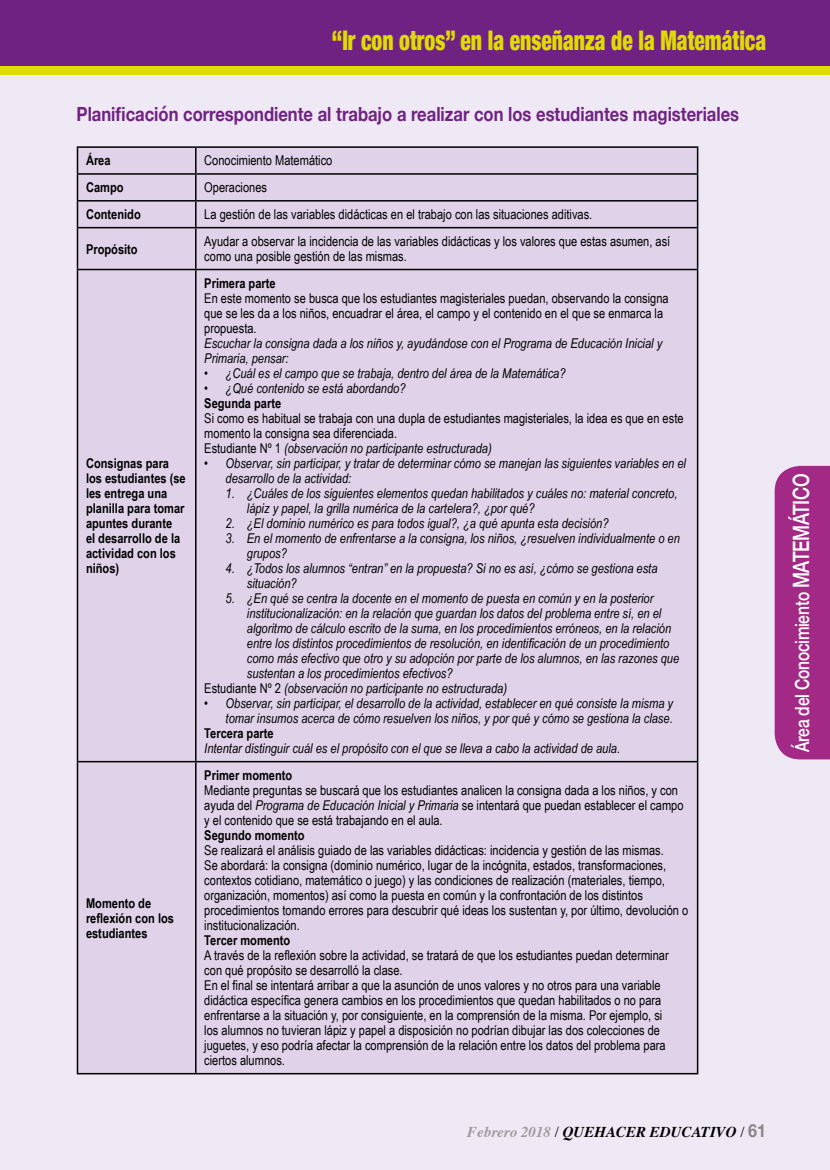
<style>
.page{position:relative;width:830px;height:1170px;background:#fff}
.page>*{position:absolute;margin:0;border:0;box-sizing:border-box;transform-origin:0 0}
.t1{font:900 condensed 27px "Helvetica Neue";color:#dedc00;scale:.8 1}
.t2{font:700 19.5px "Helvetica Neue";color:#702283;scale:.85 1}
.t3{font:500 19.5px "Helvetica Neue";letter-spacing:-.015em;color:#fff;scale:.8 1}
.t4{font:italic 700 15px "Times";color:#000}
.t5{font:13.5px/15px "Arial Narrow";color:#000}
.t6{font:italic 13.5px/15px "Arial Narrow";color:#000}
.t7{font:700 13.5px/15px "Arial Narrow";color:#000}
.s1{font-style:normal}
.s2{font-weight:700;font-style:normal}
.s3{font-style:italic}
.s4{font-size:22.5px}
.s5{color:#9d9d9c}
.s6{font-weight:400;font-style:normal}
.s7{font-family:"Helvetica Neue";font-style:normal;font-size:18px;color:#878787}
</style>
<div class="page">
<div style="left:0;top:0;width:829px;height:1169px;background:#efe8f5"></div>
<div style="left:0;top:0;width:829px;height:74px;background:#dedc00"></div>
<div style="left:0;top:0;width:829px;height:66px;background:#702283"></div>
<div style="left:78px;top:148px;width:618px;height:924px;background:#dfd2e9"></div>
<hr style="left:696px;top:148px;width:2px;height:25px;background:#000">
<hr style="left:696px;top:175px;width:2px;height:25px;background:#000">
<hr style="left:696px;top:201px;width:2px;height:26px;background:#000">
<hr style="left:696px;top:228px;width:2px;height:41px;background:#000">
<hr style="left:696px;top:270px;width:2px;height:490px;background:#000">
<hr style="left:77px;top:146px;width:119px;height:2px;background:#000">
<hr style="left:196px;top:146px;width:502px;height:2px;background:#000">
<hr style="left:77px;top:173px;width:119px;height:2px;background:#000">
<hr style="left:196px;top:173px;width:502px;height:2px;background:#000">
<hr style="left:77px;top:200px;width:119px;height:1px;background:#000">
<hr style="left:196px;top:200px;width:502px;height:1px;background:#000">
<hr style="left:77px;top:227px;width:119px;height:1px;background:#000">
<hr style="left:196px;top:227px;width:502px;height:1px;background:#000">
<hr style="left:77px;top:269px;width:119px;height:1px;background:#000">
<hr style="left:196px;top:269px;width:502px;height:1px;background:#000">
<hr style="left:77px;top:760px;width:119px;height:2px;background:#000">
<hr style="left:196px;top:760px;width:502px;height:2px;background:#000">
<hr style="left:77px;top:1072px;width:119px;height:2px;background:#000">
<hr style="left:196px;top:1072px;width:502px;height:2px;background:#000">
<svg style="left:77px;top:148px;width:1px;height:79px"></svg>
<hr style="left:77px;top:228px;width:1px;height:41px;background:#000">
<hr style="left:77px;top:270px;width:1px;height:490px;background:#000">
<svg style="left:195px;top:148px;width:1px;height:79px"></svg>
<hr style="left:195px;top:228px;width:1px;height:41px;background:#000">
<hr style="left:195px;top:270px;width:1px;height:490px;background:#000">
<hr style="left:77px;top:762px;width:1px;height:310px;background:#000">
<hr style="left:195px;top:762px;width:1px;height:310px;background:#000">
<hr style="left:696px;top:762px;width:2px;height:310px;background:#000">
<div style="left:774px;top:466px;width:55px;height:293px;background:#a22986"></div>
<h1 class="t1" style="left:332px;top:18px;width:544px">“Ir con otros” en la enseñanza de la Matemática</h1>
<h2 class="t2" style="left:77px;top:99px;width:780px">Planificación correspondiente al trabajo a realizar con los estudiantes magisteriales</h2>
<p class="t7" style="left:86px;top:152px;width:26px">Área</p>
<p class="t5" style="left:204px;top:153px;width:129px">Conocimiento Matemático</p>
<p class="t7" style="left:86px;top:179px;width:39px">Campo</p>
<p class="t5" style="left:204px;top:179px;width:64px">Operaciones</p>
<p class="t7" style="left:86px;top:206px;width:56px">Contenido</p>
<p class="t5" style="left:204px;top:206px;width:389px">La gestión de las variables didácticas en el trabajo con las situaciones aditivas.</p>
<p class="t7" style="left:86px;top:240px;width:53px">Propósito</p>
<p class="t5" style="left:204px;top:233px;width:467px">Ayudar a observar la incidencia de las variables didácticas y los valores que estas asumen, así como una posible gestión de las mismas.</p>
<p class="t7" style="left:86px;top:455px;width:101px">Consignas para los estudiantes (se les entrega una planilla para tomar apuntes durante<br>el desarrollo de la actividad con los niños)</p>
<p class="t7" style="left:86px;top:894px;width:89px">Momento de reflexión con los estudiantes</p>
<p class="t7" style="left:204px;top:275px;width:73px">Primera parte</p>
<p class="t5" style="left:204px;top:290px;width:465px">En este momento se busca que los estudiantes magisteriales puedan, observando la consigna que se les da a los niños, encuadrar el área, el campo y el contenido en el que se enmarca la propuesta.</p>
<p class="t6" style="left:204px;top:335px;width:459px">Escuchar la consigna dada a los niños y, ayudándose con el Programa de Educación Inicial y<br>Primaria, pensar:</p>
<p class="t6" style="left:204px;top:365px;width:362px"><span class="s1">•</span> ¿Cuál es el campo que se trabaja, dentro del área de la Matemática?</p>
<p class="t6" style="left:204px;top:380px;width:203px"><span class="s1">•</span> ¿Qué contenido se está abordando?<br><span class="s2">Segunda parte</span></p>
<p class="t5" style="left:204px;top:410px;width:480px">Si como es habitual se trabaja con una dupla de estudiantes magisteriales, la idea es que en este momento la consigna sea diferenciada.<br>Estudiante Nº 1 <span class="s3">(observación no participante estructurada)</span></p>
<p class="t6" style="left:225px;top:455px;width:462px;text-indent:-21px"><span class="s1">•</span> Observar, sin participar, y tratar de determinar cómo se manejan las siguientes variables en el desarrollo de la actividad:</p>
<p class="t6" style="left:247px;top:485px;width:432px;text-indent:-21px">1. ¿Cuáles de los siguientes elementos quedan habilitados y cuáles no: material concreto, lápiz y papel, la grilla numérica de la cartelera?, ¿por qué?</p>
<p class="t6" style="left:225px;top:515px;width:384px">2. ¿El dominio numérico es para todos igual?, ¿a qué apunta esta decisión?</p>
<p class="t6" style="left:247px;top:530px;width:434px;text-indent:-21px">3. En el momento de enfrentarse a la consigna, los niños, ¿resuelven individualmente o en grupos?</p>
<p class="t6" style="left:247px;top:560px;width:412px;text-indent:-21px">4. ¿Todos los alumnos “entran” en la propuesta? Si no es así, ¿cómo se gestiona esta situación?</p>
<p class="t6" style="left:225px;top:590px;width:429px">5. ¿En qué se centra la docente en el momento de puesta en común y en la posterior</p>
<p class="t6" style="left:247px;top:605px;width:416px">institucionalización: en la relación que guardan los datos del problema entre sí, en el</p>
<p class="t6" style="left:247px;top:620px;width:425px">algoritmo de cálculo escrito de la suma, en los procedimientos erróneos, en la relación</p>
<p class="t6" style="left:247px;top:635px;width:424px">entre los distintos procedimientos de resolución, en identificación de un procedimiento</p>
<p class="t6" style="left:247px;top:650px;width:433px">como más efectivo que otro y su adopción por parte de los alumnos, en las razones que</p>
<p class="t6" style="left:247px;top:665px;width:207px">sustentan a los procedimientos efectivos?</p>
<p class="t6" style="left:204px;top:680px;width:304px"><span class="s1">Estudiante Nº 2</span> (observación no participante no estructurada)</p>
<p class="t6" style="left:204px;top:695px;width:470px;text-align:right"><span class="s1">•</span> Observar, sin participar, el desarrollo de la actividad, establecer en qué consiste la misma y tomar insumos acerca de cómo resuelven los niños, y por qué y cómo se gestiona la clase.</p>
<p class="t7" style="left:204px;top:725px;width:71px">Tercera parte</p>
<p class="t6" style="left:204px;top:740px;width:417px">Intentar distinguir cuál es el propósito con el que se lleva a cabo la actividad de aula.</p>
<p class="t7" style="left:204px;top:767px;width:89px">Primer momento</p>
<p class="t5" style="left:204px;top:782px;width:480px">Mediante preguntas se buscará que los estudiantes analicen la consigna dada a los niños, y con ayuda del <span class="s3">Programa de Educación Inicial y Primaria</span> se intentará que puedan establecer el campo y el contenido que se está trabajando en el aula.</p>
<p class="t7" style="left:204px;top:827px;width:102px">Segundo momento</p>
<p class="t5" style="left:204px;top:842px;width:485px">Se realizará el análisis guiado de las variables didácticas: incidencia y gestión de las mismas.<br>Se abordará: la consigna (dominio numérico, lugar de la incógnita, estados, transformaciones, contextos cotidiano, matemático o juego) y las condiciones de realización (materiales, tiempo, organización, momentos) así como la puesta en común y la confrontación de los distintos procedimientos tomando errores para descubrir qué ideas los sustentan y, por último, devolución o institucionalización.</p>
<p class="t7" style="left:204px;top:932px;width:87px">Tercer momento</p>
<p class="t5" style="left:204px;top:947px;width:465px">A través de la reflexión sobre la actividad, se tratará de que los estudiantes puedan determinar con qué propósito se desarrolló la clase.<br>En el final se intentará arribar a que la asunción de unos valores y no otros para una variable didáctica específica genera cambios en los procedimientos que quedan habilitados o no para enfrentarse a la situación y, por consiguiente, en la comprensión de la misma. Por ejemplo, si los alumnos no tuvieran lápiz y papel a disposición no podrían dibujar las dos colecciones de juguetes, y eso podría afectar la comprensión de la relación entre los datos del problema para ciertos alumnos.</p>
<h2 class="t3" style="left:786px;top:751px;width:349px;rotate:-90deg">Área del Conocimiento <span class="s4">MATEMÁTICO</span></h2>
<p class="t4" style="left:467px;top:1117px;width:300px"><span class="s5">Febrero 2018</span> <span class="s6">/</span> QUEHACER EDUCATIVO <span class="s6">/</span> <span class="s7">61</span></p>
</div>
